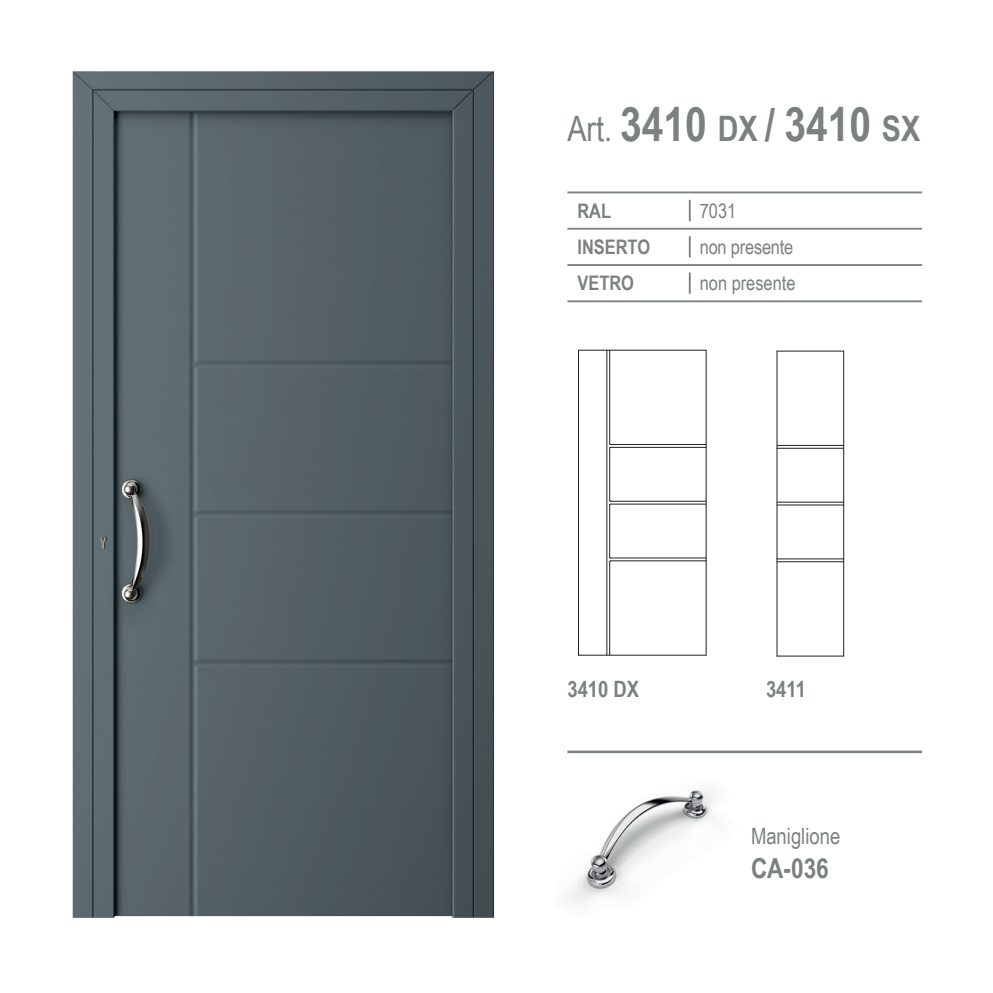
<style>
.page{position:relative;width:993px;height:993px;background:#fff}
.page>*{position:absolute;margin:0;border:0;box-sizing:border-box;transform-origin:0 0}
.t1{font:700 47.5px "Arial Narrow";color:#7b8080}
.t2{font:700 27.5px "Arial Narrow";color:#7b8080}
.t3{font:22.5px "Arial Narrow";color:#7b8080}
.t4{font:700 22.5px "Arial Narrow";color:#7b8080}
.t5{font:20px "Arial Narrow";color:#7b8080}
.t6{font:700 20px "Arial Narrow";color:#7b8080}
.s1{font-weight:400;font-size:35px}
.s2{font-size:35px}
.s3{font-size:45px}
</style>
<div class="page">
<img style="left:567px;top:790px;width:149px;height:114px">
<img style="left:72px;top:71px;width:422px;height:847px">
<hr style="left:688px;top:200px;width:2px;height:21px;background:#7b8080">
<hr style="left:567px;top:228px;width:122px;height:1px;background:#7b8080">
<hr style="left:689px;top:228px;width:232px;height:1px;background:#7b8080">
<hr style="left:688px;top:236px;width:2px;height:21px;background:#7b8080">
<hr style="left:567px;top:264px;width:122px;height:2px;background:#7b8080">
<hr style="left:689px;top:264px;width:232px;height:2px;background:#7b8080">
<hr style="left:688px;top:272px;width:2px;height:22px;background:#7b8080">
<hr style="left:567px;top:300px;width:122px;height:2px;background:#7b8080">
<hr style="left:689px;top:300px;width:232px;height:2px;background:#7b8080">
<hr style="left:567px;top:191px;width:122px;height:2px;background:#7b8080">
<hr style="left:689px;top:191px;width:232px;height:2px;background:#7b8080">
<hr style="left:567px;top:750px;width:354px;height:2px;background:#7b8080">
<hr style="left:578px;top:654px;width:128px;height:1px;background:#231f20">
<hr style="left:578px;top:350px;width:1px;height:305px;background:#231f20">
<hr style="left:705px;top:350px;width:1px;height:305px;background:#231f20">
<hr style="left:578px;top:349px;width:128px;height:1px;background:#231f20">
<hr style="left:606px;top:350px;width:1px;height:305px;background:#231f20">
<hr style="left:610px;top:447px;width:96px;height:1px;background:#231f20">
<hr style="left:610px;top:444px;width:96px;height:1px;background:#231f20">
<hr style="left:610px;top:503px;width:96px;height:1px;background:#231f20">
<hr style="left:610px;top:500px;width:96px;height:1px;background:#231f20">
<hr style="left:610px;top:557px;width:96px;height:1px;background:#231f20">
<hr style="left:610px;top:560px;width:96px;height:1px;background:#231f20">
<hr style="left:609px;top:350px;width:1px;height:93px;background:#231f20">
<hr style="left:609px;top:448px;width:1px;height:52px;background:#231f20">
<hr style="left:609px;top:504px;width:1px;height:53px;background:#231f20">
<hr style="left:609px;top:561px;width:1px;height:94px;background:#231f20">
<hr style="left:776px;top:655px;width:67px;height:1px;background:#231f20">
<hr style="left:776px;top:351px;width:1px;height:305px;background:#231f20">
<hr style="left:776px;top:350px;width:67px;height:1px;background:#231f20">
<hr style="left:843px;top:351px;width:1px;height:305px;background:#231f20">
<hr style="left:776px;top:445px;width:67px;height:1px;background:#231f20">
<hr style="left:776px;top:447px;width:67px;height:1px;background:#231f20">
<hr style="left:776px;top:501px;width:67px;height:1px;background:#231f20">
<hr style="left:776px;top:504px;width:67px;height:1px;background:#231f20">
<hr style="left:776px;top:558px;width:67px;height:1px;background:#231f20">
<hr style="left:776px;top:561px;width:67px;height:1px;background:#231f20">
<h1 class="t1" style="left:567px;top:88px;width:354px"><span class="s1">Art.</span> 3410 <span class="s2">DX</span> <span class="s3">/</span> 3410 <span class="s2">SX</span></h1>
<p class="t6" style="left:577px;top:196px;width:35px">RAL</p>
<p class="t5" style="left:699px;top:196px;width:38px">7031</p>
<p class="t6" style="left:577px;top:232px;width:74px">INSERTO</p>
<p class="t5" style="left:699px;top:232px;width:95px">non presente</p>
<p class="t6" style="left:577px;top:268px;width:58px">VETRO</p>
<p class="t5" style="left:699px;top:268px;width:97px">non presente</p>
<p class="t4" style="left:567px;top:672px;width:73px">3410 DX</p>
<p class="t4" style="left:765px;top:672px;width:42px">3411</p>
<p class="t3" style="left:750px;top:819px;width:91px">Maniglione</p>
<h2 class="t2" style="left:750px;top:846px;width:79px">CA-036</h2>
</div>
